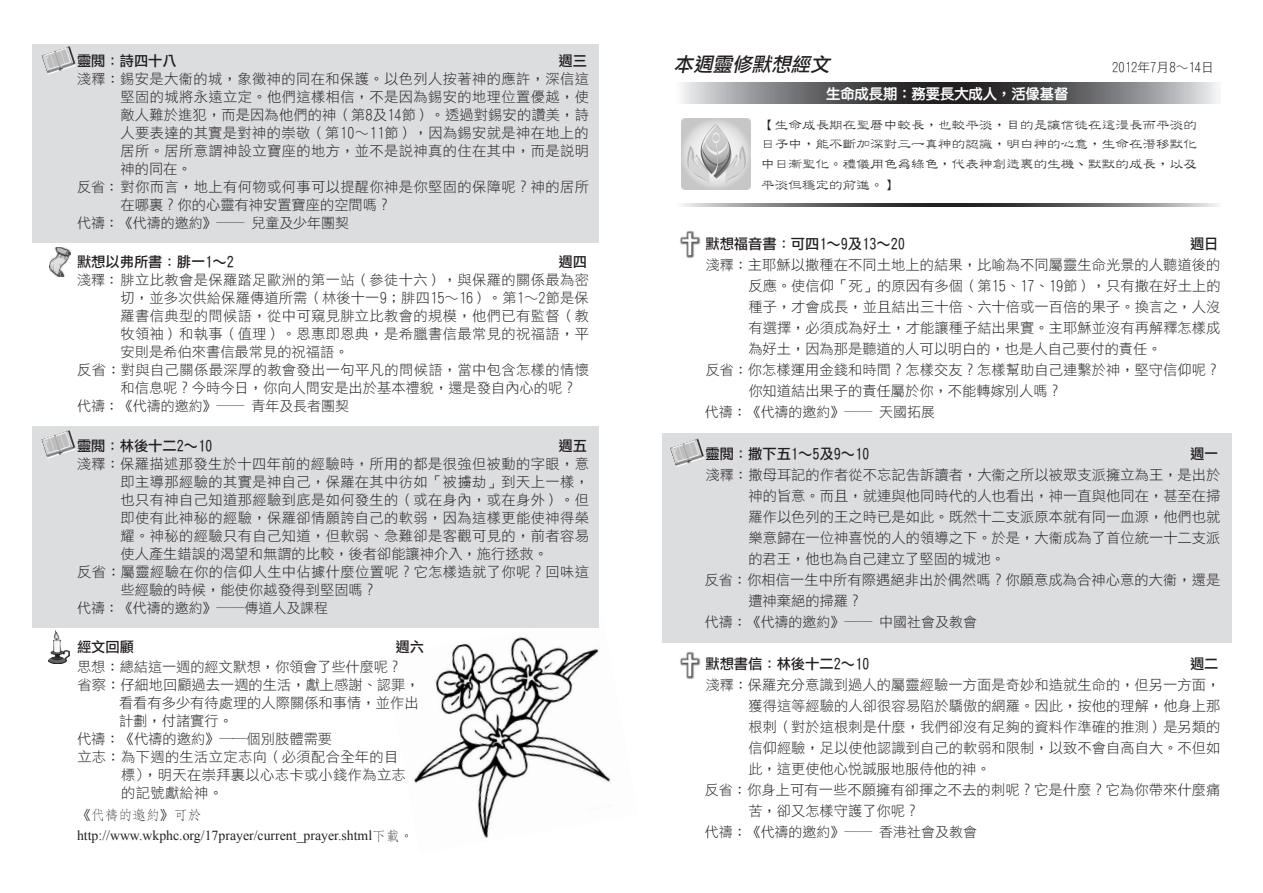
<style>
.page{position:relative;width:1263px;height:893px;background:#fff}
.page>*{position:absolute;margin:0;border:0;box-sizing:border-box;transform-origin:0 0}
.本週靈修默想經文{font:italic 19.5px "DF Li Hei Md WIN BF";color:#231f20}
.內文{font:14.25px/18px "DF Li Hei Lt WIN BF";letter-spacing:.005em;color:#231f20;text-align:justify}
.內文-2{font:14.25px/18px "DF Li Hei Lt WIN BF";letter-spacing:.025em;color:#231f20}
.標題{font:14.25px "DF Li Hei Md WIN BF";color:#231f20}
.內文-3{font:14.25px/18px "DF Li Hei Lt WIN BF";letter-spacing:.03em;color:#231f20}
.標題-2{font:14.25px "DF Li Hei Lt WIN BF";letter-spacing:-.01em;color:#231f20}
.節期標題{font:14.25px "DF Li Yuan Bd WIN BF";color:#fff}
.內文-4{font:13.95px "DF Li Hei Lt WIN BF";color:#231f20}
.內文-5{font:13.8px "Times New Roman";color:#231f20}
.內文-6{font:13.8px "DF Fang Song W2 HK BF";color:#231f20}
.節期{font:13.5px/19.5px "DF Li Shu W3 HK BF";letter-spacing:.01em;color:#231f20;text-align:justify}
.本週靈修默想經文-2{font:12.75px "DF Li Hei Lt WIN BF";color:#231f20}
.s1{font-size:13.95px}
.s2{font-family:"DF Li Hei Lt WIN BF"}
.s3{font-family:"DF Fang Song W2 HK BF"}
</style>
<div class="page">
<img style="left:682px;top:118px;width:69px;height:71px">
<svg style="left:681px;top:203px;width:538px;height:3px;background:#6d6d6f"></svg>
<svg style="left:681px;top:83px;width:538px;height:20px;background:#6d6d6f"></svg>
<img style="left:413px;top:637px;width:197px;height:201px">
<div style="left:33px;top:426px;width:566px;height:202px;background:#dcdddf"></div>
<div style="left:33px;top:44px;width:566px;height:198px;background:#dcdddf"></div>
<div style="left:663px;top:433px;width:569px;height:210px;background:#dcdddf"></div>
<img style="left:50px;top:248px;width:21px;height:28px">
<img style="left:41px;top:46px;width:35px;height:29px">
<img style="left:670px;top:438px;width:34px;height:29px">
<img style="left:48px;top:630px;width:21px;height:33px">
<img style="left:680px;top:651px;width:21px;height:28px">
<img style="left:680px;top:230px;width:20px;height:28px">
<img style="left:41px;top:430px;width:35px;height:29px">
<p class="標題" style="left:77px;top:54px;width:101px">靈閱：詩四十八</p>
<p class="標題" style="left:559px;top:54px;width:30px">週三</p>
<p class="內文" style="left:121px;top:70px;width:470px;text-indent:-44px"><span class="s1">淺釋：</span>錫安是大衞的城，象徵神的同在和保護。以色列人按著神的應許，深信這堅固的城將永遠立定。他們這樣相信，不是因為錫安的地理位置優越，使敵人難於進犯，而是因為他們的神（第8及14節）。透過對錫安的讚美，詩人要表達的其實是對神的崇敬（第10～11節），因為錫安就是神在地上的居所。居所意謂神設立寶座的地方，並不是說神真的住在其中，而是說明神的同在。</p>
<p class="內文-3" style="left:121px;top:178px;width:470px;text-indent:-44px"><span class="s1">反省：</span> 對你而言，地上有何物或何事可以提醒你神是你堅固的保障呢？神的居所在哪裏？你的心靈有神安置寶座的空間嗎？</p>
<p class="內文-4" style="left:77px;top:216px;width:274px">代禱：《代禱的邀約》── 兒童及少年團契</p>
<p class="標題" style="left:77px;top:255px;width:158px">默想以弗所書：腓一1～2</p>
<p class="標題" style="left:559px;top:255px;width:30px">週四</p>
<p class="內文" style="left:121px;top:271px;width:470px;text-indent:-44px"><span class="s1">淺釋：</span> 腓立比教會是保羅踏足歐洲的第一站（參徒十六），與保羅的關係最為密切，並多次供給保羅傳道所需（林後十一9；腓四15～16）。第1～2節是保羅書信典型的問候語，從中可窺見腓立比教會的規模，他們已有監督（教牧領袖）和執事（值理）。恩惠即恩典，是希臘書信最常見的祝福語，平安則是希伯來書信最常見的祝福語。</p>
<p class="內文-2" style="left:121px;top:361px;width:470px;text-indent:-44px">反省：對與自己關係最深厚的教會發出一句平凡的問候語，當中包含怎樣的情懷和信息呢？今時今日，你向人問安是出於基本禮貌，還是發自內心的呢？</p>
<p class="內文-4" style="left:77px;top:399px;width:274px">代禱：《代禱的邀約》── 青年及長者團契</p>
<p class="標題" style="left:77px;top:438px;width:137px">靈閱：林後十二2～10</p>
<p class="標題" style="left:559px;top:438px;width:30px">週五</p>
<p class="內文" style="left:121px;top:454px;width:470px;text-indent:-44px"><span class="s1">淺釋：</span>保羅描述那發生於十四年前的經驗時，所用的都是很強但被動的字眼，意即主導那經驗的其實是神自己，保羅在其中彷如「被擄劫」到天上一樣，也只有神自己知道那經驗到底是如何發生的（或在身內，或在身外）。但即使有此神秘的經驗，保羅卻情願誇自己的軟弱，因為這樣更能使神得榮耀。神秘的經驗只有自己知道，但軟弱、急難卻是客觀可見的，前者容易使人產生錯誤的渴望和無謂的比較，後者卻能讓神介入，施行拯救。</p>
<p class="內文-2" style="left:121px;top:562px;width:470px;text-indent:-44px">反省：屬靈經驗在你的信仰人生中佔據什麼位置呢？它怎樣造就了你呢？回味這些經驗的時候，能使你越發得到堅固嗎？</p>
<p class="內文-4" style="left:77px;top:600px;width:253px">代禱：《代禱的邀約》──傳道人及課程</p>
<p class="標題" style="left:77px;top:640px;width:58px">經文回顧</p>
<p class="標題" style="left:395px;top:640px;width:30px">週六</p>
<p class="標題-2" style="left:77px;top:660px;width:327px">思想： 總結這一週的經文默想，你領會了些什麼呢？</p>
<p class="內文" style="left:78px;top:676px;width:344px">省察：仔細地回顧過去一週的生活，獻上感謝、認罪，</p>
<p class="內文" style="left:119px;top:694px;width:301px">看看有多少有待處理的人際關係 和事情，並作出計劃，付諸實行。</p>
<p class="內文" style="left:77px;top:730px;width:257px">代禱：《代禱的邀約》──個別肢體需要</p>
<p class="內文-2" style="left:121px;top:748px;width:286px;text-indent:-44px">立志： 為下週的生活立定志向（必須配合全年的目標)，明天在崇拜裏以心志卡或小錢作為立志的記號獻給神。</p>
<p class="內文-6" style="left:77px;top:808px;width:126px"><span class="s2">《</span>代禱的邀約<span class="s2">》</span>可於</p>
<p class="內文-5" style="left:77px;top:826px;width:338px">http://www.wkphc.org/17prayer/current_prayer.shtml<span class="s3">下載。</span></p>
<p class="本週靈修默想經文" style="left:674px;top:54px;width:162px">本週靈修默想經文</p>
<p class="本週靈修默想經文-2" style="left:1112px;top:61px;width:103px">2012年7月8～14日</p>
<p class="節期標題" style="left:826px;top:87px;width:244px">生命成長期：務要長大成人，活像基督</p>
<p class="節期" style="left:761px;top:115px;width:437px">【生命成長期在聖曆中較長，也較平淡，目的是讓信徒在這漫長而平淡的日子中，能不斷加深對三一真神的認識，明白神的心意，生命在潛移默化中日漸聖化。禮儀用色為綠色，代表神創造裏的生機、默默的成長，以及</p>
<p class="節期" style="left:761px;top:175px;width:137px">平淡但穩定的前進。】</p>
<p class="標題" style="left:705px;top:236px;width:201px">默想福音書：可四1～9及13～20</p>
<p class="標題" style="left:1190px;top:236px;width:30px">週日</p>
<p class="內文" style="left:748px;top:254px;width:474px;line-height:21px;text-indent:-43px"><span class="s1">淺釋：</span>主耶穌以撒種在不同土地上的結果，比喻為不同屬靈生命光景的人聽道後的反應。使信仰「死」的原因有多個（第15、17、19節），只有撒在好土上的種子，才會成長，並且結出三十倍、六十倍或一百倍的果子。換言之，人沒有選擇，必須成為好土，才能讓種子結出果實。主耶穌並沒有再解釋怎樣成為好土，因為那是聽道的人可以明白的，也是人自己要付的責任。</p>
<p class="內文" style="left:748px;top:359px;width:474px;line-height:21px;text-indent:-43px"><span class="s1">反省：</span>你怎樣運用金錢和時間？怎樣交友？怎樣幫助自己連繫於神，堅守信仰呢？你知道結出果子的責任屬於你，不能轉嫁別人嗎？</p>
<p class="內文-4" style="left:705px;top:405px;width:232px">代禱：《代禱的邀約》── 天國拓展</p>
<p class="標題" style="left:705px;top:447px;width:165px">靈閱：撒下五1～5及9～10</p>
<p class="標題" style="left:1190px;top:447px;width:30px">週一</p>
<p class="內文" style="left:748px;top:464px;width:474px;line-height:21px;text-indent:-43px"><span class="s1">淺釋：</span> 撒母耳記的作者從不忘記告訴讀者，大衞之所以被眾支派擁立為王，是出於神的旨意。而且，就連與他同時代的人也看出，神一直與他同在，甚至在掃羅作以色列的王之時已是如此。既然十二支派原本就有同一血源，他們也就樂意歸在一位神喜悅的人的領導之下。於是，大衞成為了首位統一十二支派的君王，他也為自己建立了堅固的城池。</p>
<p class="內文" style="left:748px;top:569px;width:474px;line-height:21px;text-indent:-44px"><span class="s1">反省：</span>你相信一生中所有際遇絕非出於偶然嗎？你願意成為合神心意的大衞，還是遭神棄絕的掃羅？</p>
<p class="內文-4" style="left:705px;top:615px;width:274px">代禱：《代禱的邀約》── 中國社會及教會</p>
<p class="標題" style="left:705px;top:657px;width:165px">默想書信：林後十二2～10</p>
<p class="標題" style="left:1190px;top:657px;width:30px">週二</p>
<p class="內文" style="left:748px;top:675px;width:474px;line-height:21px;text-indent:-43px"><span class="s1">淺釋：</span>保羅充分意識到過人的屬靈經驗一方面是奇妙和造就生命的，但另一方面，獲得這等經驗的人卻很容易陷於驕傲的網羅。因此，按他的理解，他身上那根刺（對於這根刺是什麼，我們卻沒有足夠的資料作準確的推測）是另類的信仰經驗，足以使他認識到自己的軟弱和限制，以致不會自高自大。不但如此，這更使他心悅誠服地服侍他的神。</p>
<p class="內文" style="left:748px;top:780px;width:474px;line-height:21px;text-indent:-44px"><span class="s1">反省：</span>你身上可有一些不願擁有卻揮之不去的刺呢？它是什麼？它為你帶來什麼痛苦，卻又怎樣守護了你呢？</p>
<p class="內文-4" style="left:705px;top:825px;width:274px">代禱：《代禱的邀約》── 香港社會及教會</p>
</div>
